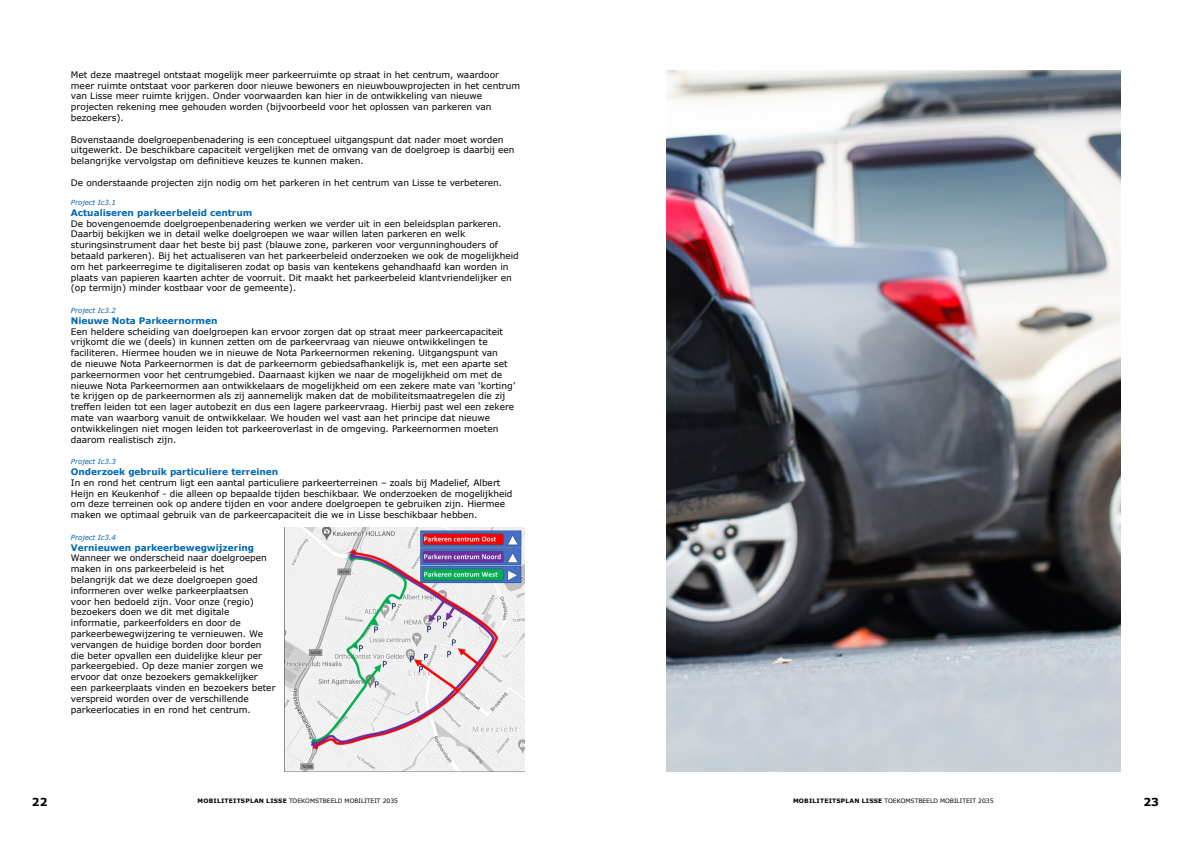
<style>
.page{position:relative;width:1191px;height:842px;background:#fff}
.page>*{position:absolute;margin:0;border:0;box-sizing:border-box;transform-origin:0 0}
.t1{font:700 11px "Verdana";color:#000}
.t2{font:9px/10.8px "Verdana";color:#000}
.t3{font:700 9px "Verdana";color:#0067b1}
.t4{font:italic 7px "Verdana";color:#0067b1}
.t5{font:6px "Verdana";color:#000}
.s1{font-weight:700}
</style>
<div class="page">
<img style="left:666px;top:71px;width:454px;height:700px">
<img style="left:285px;top:527px;width:239px;height:244px">
<p class="t2" style="left:71px;top:69px;width:451px">Met deze maatregel ontstaat mogelijk meer parkeerruimte op straat in het centrum, waardoor meer ruimte ontstaat voor parkeren door nieuwe bewoners en nieuwbouwprojecten in het centrum van Lisse meer ruimte krijgen. Onder voorwaarden kan hier in de ontwikkeling van nieuwe projecten rekening mee gehouden worden (bijvoorbeeld voor het oplossen van parkeren van bezoekers).</p>
<p class="t2" style="left:71px;top:134px;width:445px">Bovenstaande doelgroepenbenadering is een conceptueel uitgangspunt dat nader moet worden uitgewerkt. De beschikbare capaciteit vergelijken met de omvang van de doelgroep is daarbij een belangrijke vervolgstap om definitieve keuzes te kunnen maken.</p>
<p class="t2" style="left:71px;top:177px;width:433px">De onderstaande projecten zijn nodig om het parkeren in het centrum van Lisse te verbeteren.</p>
<p class="t4" style="left:71px;top:198px;width:46px">Project Ic3.1</p>
<p class="t3" style="left:71px;top:206px;width:183px">Actualiseren parkeerbeleid centrum</p>
<p class="t2" style="left:71px;top:218px;width:449px">De bovengenoemde doelgroepenbenadering werken we verder uit in een beleidsplan parkeren.<br>Daarbij bekijken we in detail welke doelgroepen we waar willen laten parkeren en welk sturingsinstrument daar het beste bij past (blauwe zone, parkeren voor vergunninghouders of betaald parkeren). Bij het actualiseren van het parkeerbeleid onderzoeken we ook de mogelijkheid om het parkeerregime te digitaliseren zodat op basis van kentekens gehandhaafd kan worden in plaats van papieren kaarten achter de voorruit. Dit maakt het parkeerbeleid klantvriendelijker en (op termijn) minder kostbaar voor de gemeente).</p>
<p class="t4" style="left:71px;top:306px;width:46px">Project Ic3.2</p>
<p class="t3" style="left:71px;top:314px;width:148px">Nieuwe Nota Parkeernormen</p>
<p class="t2" style="left:71px;top:326px;width:446px">Een heldere scheiding van doelgroepen kan ervoor zorgen dat op straat meer parkeercapaciteit vrijkomt die we (deels) in kunnen zetten om de parkeervraag van nieuwe ontwikkelingen te faciliteren. Hiermee houden we in nieuwe de Nota Parkeernormen rekening. Uitgangspunt van<br>de nieuwe Nota Parkeernormen is dat de parkeernorm gebiedsafhankelijk is, met een aparte set parkeernormen voor het centrumgebied. Daarnaast kijken we naar de mogelijkheid om met de nieuwe Nota Parkeernormen aan ontwikkelaars de mogelijkheid om een zekere mate van ‘korting’ te krijgen op de parkeernormen als zij aannemelijk maken dat de mobiliteitsmaatregelen die zij treffen leiden tot een lager autobezit en dus een lagere parkeervraag. Hierbij past wel een zekere mate van waarborg vanuit de ontwikkelaar. We houden wel vast aan het principe dat nieuwe ontwikkelingen niet mogen leiden tot parkeeroverlast in de omgeving. Parkeernormen moeten daarom realistisch zijn.</p>
<p class="t4" style="left:71px;top:457px;width:46px">Project Ic3.3</p>
<p class="t3" style="left:71px;top:465px;width:209px">Onderzoek gebruik particuliere terreinen</p>
<p class="t2" style="left:71px;top:477px;width:443px">In en rond het centrum ligt een aantal particuliere parkeerterreinen – zoals bij Madelief, Albert Heijn en Keukenhof - die alleen op bepaalde tijden beschikbaar. We onderzoeken de mogelijkheid om deze terreinen ook op andere tijden en voor andere doelgroepen te gebruiken zijn. Hiermee maken we optimaal gebruik van de parkeercapaciteit die we in Lisse beschikbaar hebben.</p>
<p class="t4" style="left:71px;top:532px;width:46px">Project Ic3.4</p>
<p class="t3" style="left:71px;top:541px;width:185px">Vernieuwen parkeerbewegwijzering</p>
<p class="t2" style="left:71px;top:553px;width:206px">Wanneer we onderscheid naar doelgroepen maken in ons parkeerbeleid is het<br>belangrijk dat we deze doelgroepen goed informeren over welke parkeerplaatsen<br>voor hen bedoeld zijn. Voor onze (regio) bezoekers doen we dit met digitale informatie, parkeerfolders en door de parkeerbewegwijzering te vernieuwen. We vervangen de huidige borden door borden die beter opvallen een duidelijke kleur per parkeergebied. Op deze manier zorgen we ervoor dat onze bezoekers gemakkelijker een parkeerplaats vinden en bezoekers beter verspreid worden over de verschillende parkeerlocaties in en rond het centrum.</p>
<p class="t1" style="left:32px;top:795px;width:17px">22</p>
<p class="t5" style="left:197px;top:796px;width:202px"><span class="s1">MOBILITEITSPLAN LISSE</span> TOEKOMSTBEELD MOBILITEIT 2035</p>
<p class="t5" style="left:793px;top:796px;width:202px"><span class="s1">MOBILITEITSPLAN LISSE</span> TOEKOMSTBEELD MOBILITEIT 2035</p>
<p class="t1" style="left:1143px;top:795px;width:17px">23</p>
</div>
